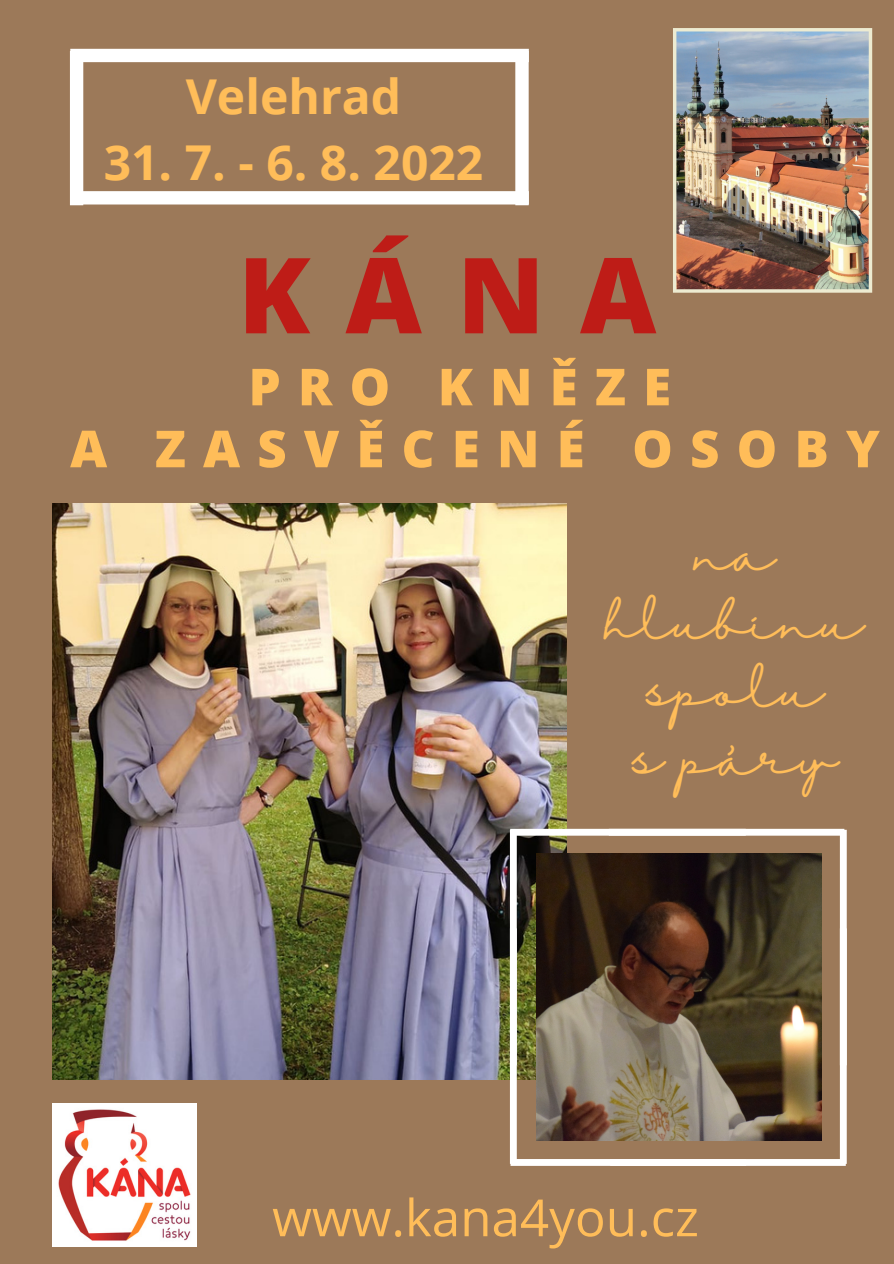
<style>
.page{position:relative;width:894px;height:1264px;background:#fff}
.page>*{position:absolute;margin:0;border:0;box-sizing:border-box;transform-origin:0 0}
.t1{font:800 105.15px "Open Sans";color:#be1c17}
.t2{font:800 51px "Open Sans";letter-spacing:.335em;color:#ffbd59}
.t3{font:51px "Open Sans";color:#ffbd59}
.t4{font:49.2px "Halimun";color:#ffbd59}
.t5{font:700 48px "Open Sans";color:#ffbd59}
</style>
<div class="page">
<div style="left:0;top:0;width:893px;height:1263px;background:#9c7959"></div>
<img style="left:52px;top:503px;width:514px;height:575px">
<svg style="left:510px;top:828px;width:336px;height:337px"></svg>
<img style="left:536px;top:853px;width:285px;height:287px">
<svg style="left:70px;top:49px;width:458px;height:156px"></svg>
<img style="left:52px;top:1103px;width:144px;height:143px">
<img style="left:673px;top:28px;width:198px;height:265px">
<p class="t5" style="left:186px;top:62px;width:217px">Velehrad</p>
<p class="t5" style="left:104px;top:129px;width:381px">31. 7. - 6. 8. 2022</p>
<p class="t1" style="left:238px;top:221px;width:420px">KÁNA</p>
<p class="t2" style="left:248px;top:351px;width:424px">PRO KNĚZE</p>
<p class="t2" style="left:70px;top:413px;width:811px">A ZASVĚCENÉ OSOBY</p>
<p class="t4" style="left:694px;top:525px;width:82px">na</p>
<p class="t4" style="left:606px;top:593px;width:259px">hlubinu</p>
<p class="t4" style="left:646px;top:661px;width:179px">spolu</p>
<p class="t4" style="left:632px;top:729px;width:207px">s páry</p>
<p class="t3" style="left:272px;top:1181px;width:428px">www.kana4you.cz</p>
</div>
